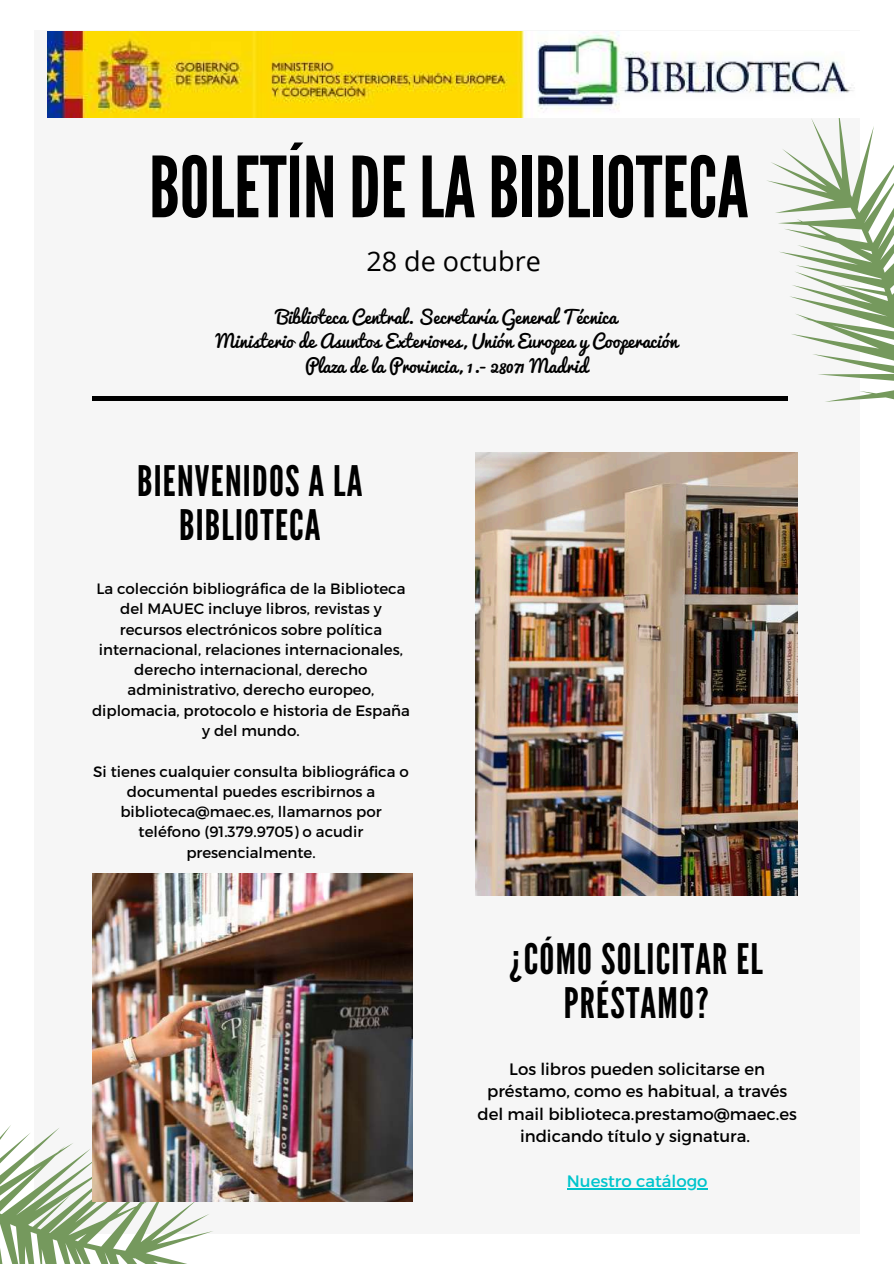
<style>
.page{position:relative;width:894px;height:1264px;background:#fff}
.page>*{position:absolute;margin:0;border:0;box-sizing:border-box;transform-origin:0 0}
.t1{font:84px "League Gothic";color:#000}
.t2{font:42px/43.8px "League Gothic";letter-spacing:.03em;color:#000;text-align:center}
.t3{font:27px "Open Sans";color:#000}
.t4{font:18px/24.8px "Pacifico";color:#000;text-align:center}
.t5{font:16.5px/22.5px "Montserrat";color:#000;text-align:center}
.t6{font:16.5px "Montserrat";color:#00c4cc}
.t7{font:15px/20.2px "Montserrat";color:#000;text-align:center}
</style>
<div class="page">
<div style="left:34px;top:30px;width:825px;height:1203px;background:#f6f6f6"></div>
<svg style="left:0;top:1125px;width:250px;height:138px"></svg>
<svg style="left:727px;top:118px;width:166px;height:339px"></svg>
<hr style="left:92px;top:396px;width:695px;height:4px;background:#000">
<img style="left:475px;top:452px;width:321px;height:444px">
<img style="left:92px;top:873px;width:320px;height:328px">
<hr style="left:566px;top:1188px;width:141px;height:1px;background:#00c4cc">
<img style="left:48px;top:32px;width:802px;height:85px">
<h1 class="t1" style="left:149px;top:139px;width:601px">BOLETÍNDE LABIBLIOTECA</h1>
<h3 class="t3" style="left:366px;top:242px;width:176px">28 de octubre</h3>
<p class="t4" style="left:216px;top:305px;width:463px">Biblioteca Central. Secretaría General Técnica<br>Ministerio de Asuntos Exteriores, Unión Europea y Cooperación<br>Plaza de la Provincia, 1.- 28071 Madrid</p>
<h2 class="t2" style="left:137px;top:460px;width:227px">BIENVENIDOS A LA<br>BIBLIOTECA</h2>
<p class="t7" style="left:92px;top:578px;width:319px">La colección bibliográfica de la Biblioteca del MAUEC incluye libros, revistas y recursos electrónicos sobre política internacional, relaciones internacionales, derecho internacional, derecho administrativo, derecho europeo, diplomacia, protocolo e historia de España y del mundo.</p>
<p class="t7" style="left:93px;top:760px;width:317px">Si tienes cualquier consulta bibliográfica o documental puedes escribirnos a biblioteca@maec.es, llamarnos por teléfono (91.379.9705) o acudir presencialmente.</p>
<h2 class="t2" style="left:509px;top:938px;width:255px">¿CÓMO SOLICITAR EL<br>PRÉSTAMO?</h2>
<p class="t5" style="left:477px;top:1056px;width:321px">Los libros pueden solicitarse en préstamo, como es habitual, a través del mail biblioteca.prestamo@maec.es indicando título y signatura.</p>
<p class="t6" style="left:566px;top:1170px;width:142px">Nuestro catálogo</p>
</div>
